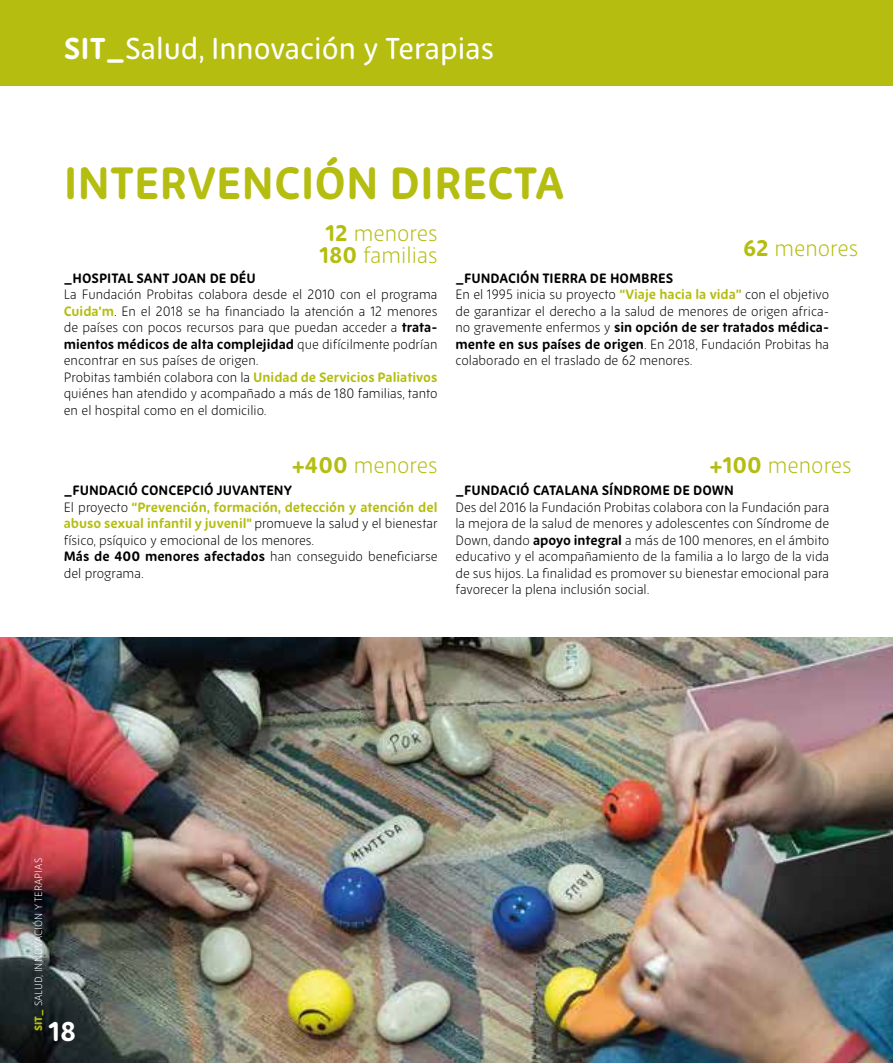
<style>
.page{position:relative;width:893px;height:1063px;background:#fff}
.page>*{position:absolute;margin:0;border:0;box-sizing:border-box;transform-origin:0 0}
.t1{font:700 45px "Zen New";color:#b4bd10}
.t2{font:500 30px "Zen New";color:#fff}
.t3{font:700 27px "Zen New";color:#fff}
.t4{font:300 22.5px/22.5px "Zen New";color:#b4bd10}
.t5{font:300 13.5px/16.5px "Zen New";color:#000}
.t6{font:700 13.5px "Zen New";color:#000}
.t7{font:300 10.5px "Zen New";letter-spacing:.01em;color:#fff}
.s1{font-weight:700}
.s2{font-weight:700;color:#b4bd10}
.s3{font-weight:800;color:#b4bd10}
</style>
<div class="page">
<img style="left:0;top:638px;width:892px;height:425px">
<div style="left:0;top:0;width:893px;height:86px;background:#b4bd10"></div>
<h2 class="t2" style="left:64px;top:31px;width:432px"><span class="s1">SIT_</span>Salud, Innovación y Terapias</h2>
<h1 class="t1" style="left:64px;top:156px;width:502px">INTERVENCIÓN DIRECTA</h1>
<h3 class="t4" style="left:319px;top:222px;width:120px"><span class="s1">12</span> menores<br><span class="s1">180</span> familias</h3>
<h3 class="t4" style="left:743px;top:237px;width:117px"><span class="s1">62</span> menores</h3>
<p class="t6" style="left:64px;top:270px;width:194px">_HOSPITAL SANT JOAN DE DÉU</p>
<p class="t5" style="left:64px;top:287px;width:375px">La Fundación Probitas colabora desde el 2010 con el programa <span class="s2">Cuida’m</span>. En el 2018 se ha financiado la atención a 12 menores de países con pocos recursos para que puedan acceder a <span class="s1">trata&shy;mientos médicos de alta complejidad</span> que difícilmente podrían encontrar en sus países de origen.<br>Probitas también colabora con la <span class="s2">Unidad de Servicios Paliativos </span>quiénes han atendido y acompañado a más de 180 familias, tanto en el hospital como en el domicilio.</p>
<p class="t5" style="left:455px;top:270px;width:375px"><span class="s1">_FUNDACIÓN TIERRA DE HOMBRES<br></span>En el 1995 inicia su proyecto <span class="s2">“Viaje hacia la vida”</span> con el objetivo de garantizar el derecho a la salud de menores de origen africa&shy;no gravemente enfermos y <span class="s1">sin opción de ser tratados médica&shy;mente en sus países de origen</span>. En 2018, Fundación Probitas ha colaborado en el traslado de 62 menores.</p>
<h3 class="t4" style="left:292px;top:454px;width:147px"><span class="s1">+400</span> menores</h3>
<h3 class="t4" style="left:710px;top:454px;width:143px"><span class="s1">+100</span> menores</h3>
<p class="t5" style="left:64px;top:483px;width:376px"><span class="s1">_FUNDACIÓ CONCEPCIÓ JUVANTENY<br></span>El proyecto <span class="s2">“Prevención, formación, detección y atención del abuso sexual infantil y juvenil"</span> promueve la salud y el bienestar físico, psíquico y emocional de los menores.<br><span class="s1">Más de 400 menores afectados</span> han conseguido beneficiarse del programa.</p>
<p class="t6" style="left:455px;top:482px;width:280px">_FUNDACIÓ CATALANA SÍNDROME DE DOWN</p>
<p class="t5" style="left:455px;top:499px;width:375px;text-align:justify">Des del 2016 la Fundación Probitas colabora con la Fundación para la mejora de la salud de menores y adolescentes con Síndrome de Down, dando <span class="s1">apoyo integral</span> a más de 100 menores, en el ámbito educativo y el acompañamiento de la familia a lo largo de la vida de sus hijos. La finalidad es promover su bienestar emocional para favorecer la plena inclusión social.</p>
<p class="t7" style="left:33px;top:1031px;width:174px;rotate:-90deg"><span class="s3">SIT_</span> SALUD, INNOVACIÓN Y TERAPIAS</p>
<h3 class="t3" style="left:48px;top:1015px;width:29px">18</h3>
</div>
